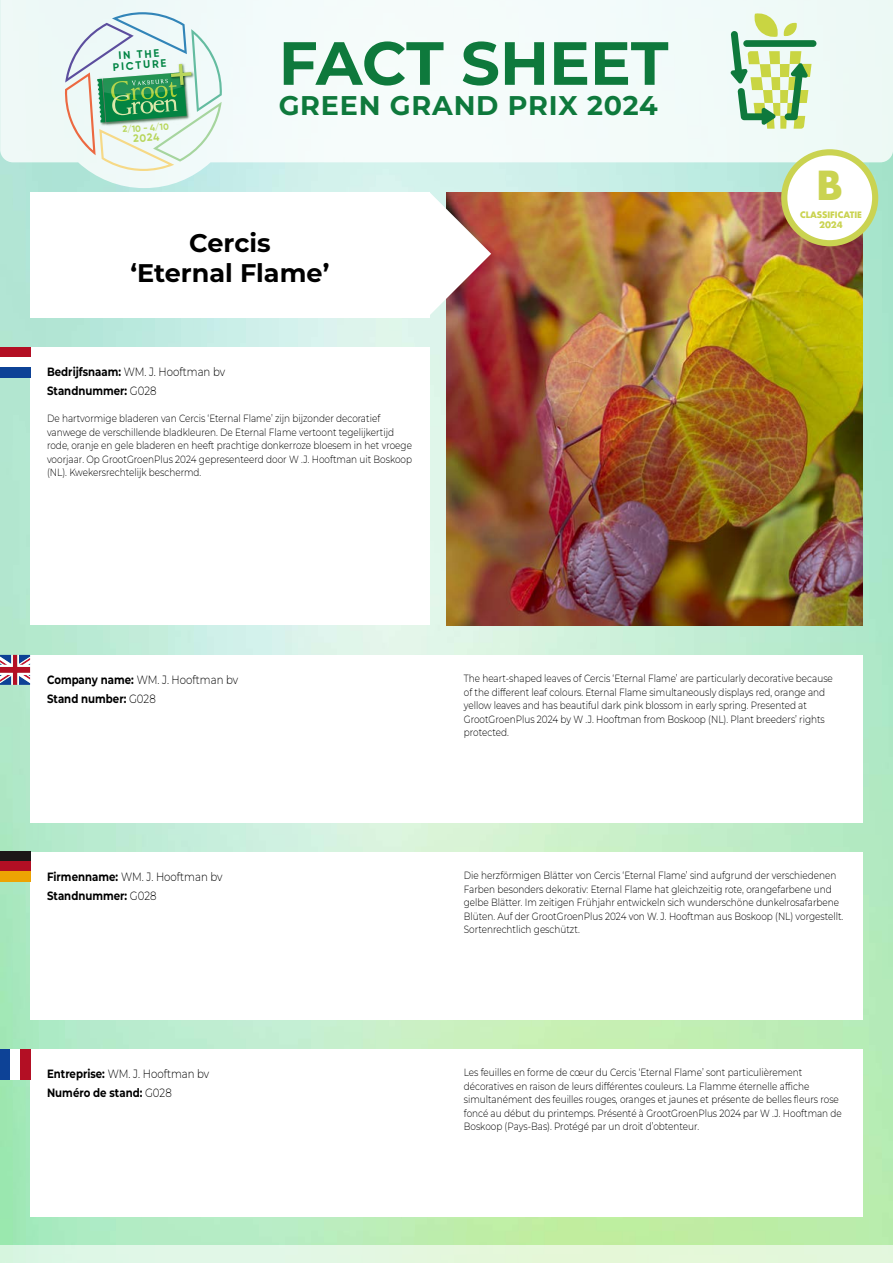
<style>
.page{position:relative;width:893px;height:1263px;background:#fff}
.page>*{position:absolute;margin:0;border:0;box-sizing:border-box;transform-origin:0 0}
.t1{font:700 60.9px "Montserrat";color:#0e793c}
.t2{font:700 39.15px "Futura";color:#cad351}
.t3{font:700 27px "Montserrat";letter-spacing:.03em;color:#0e793c}
.t4{font:700 25.5px/30.6px "Montserrat";color:#000;text-align:center}
.t5{font:700 12px/19.5px "Montserrat";color:#000;scale:.85 1}
.t6{font:700 10.8px/10.8px "Gilroy";color:#008443;text-align:center}
.t7{font:300 10.5px/13.5px "Montserrat";color:#000;scale:.85 1}
.t8{font:700 10.5px "Gilroy";color:#b7d65a}
.t9{font:700 8.85px "Gilroy";color:#b7d65a}
.t10{font:700 8.7px/10.4px "Futura";color:#cad351;text-align:center}
.s1{font-weight:300}
</style>
<div class="page">
<img style="left:0;top:188px;width:893px;height:1058px">
<svg style="left:0;top:0;width:893px;height:188px;fill:#f2fbfa"></svg>
<div style="left:743px;top:40px;width:73px;height:7px;background:#0e793c;border-radius:3px"></div>
<svg style="left:730px;top:13px;width:81px;height:116px"></svg>
<div style="left:0;top:1246px;width:893px;height:17px;background:#e3f7dd"></div>
<svg style="left:65px;top:12px;width:157px;height:159px"></svg>
<img style="left:447px;top:192px;width:415px;height:433px">
<div style="left:30px;top:655px;width:832px;height:167px;background:#fff"></div>
<div style="left:30px;top:852px;width:832px;height:167px;background:#fff"></div>
<div style="left:30px;top:1049px;width:832px;height:167px;background:#fff"></div>
<div style="left:30px;top:347px;width:399px;height:278px;background:#fff"></div>
<svg style="left:430px;top:192px;width:61px;height:123px"></svg>
<div style="left:30px;top:192px;width:400px;height:125px;background:#fff"></div>
<div style="left:0;top:347px;width:30px;height:10px;background:#b30f24"></div>
<div style="left:0;top:357px;width:30px;height:10px;background:#fff"></div>
<div style="left:0;top:367px;width:30px;height:10px;background:#0d4296"></div>
<svg style="left:0;top:655px;width:30px;height:30px"></svg>
<div style="left:0;top:852px;width:30px;height:10px;background:#1c1717"></div>
<div style="left:0;top:862px;width:30px;height:10px;background:#b30f24"></div>
<div style="left:0;top:872px;width:30px;height:10px;background:#eda303"></div>
<div style="left:0;top:1049px;width:10px;height:30px;background:#0d4296"></div>
<div style="left:10px;top:1049px;width:10px;height:30px;background:#fff"></div>
<div style="left:20px;top:1049px;width:10px;height:30px;background:#b30f24"></div>
<div style="left:784px;top:152px;width:91px;height:91px;background:#fff;border-radius:50%"></div>
<div style="left:781px;top:149px;width:97px;height:97px;border:6px solid #cad351;border-radius:50%"></div>
<p class="t6" style="left:112px;top:51px;width:55px;rotate:-4deg">IN THE<br>PICTURE</p>
<p class="t9" style="left:122px;top:124px;width:48px;rotate:-4deg">2/10 - 4/10</p>
<p class="t8" style="left:133px;top:132px;width:28px;rotate:-4deg">2024</p>
<h1 class="t1" style="left:279px;top:19px;width:391px">FACT SHEET</h1>
<h3 class="t3" style="left:279px;top:86px;width:381px">GREEN GRAND PRIX 2024</h3>
<h3 class="t4" style="left:131px;top:226px;width:200px">Cercis<br>‘Eternal Flame’</h3>
<p class="t5" style="left:47px;top:361px;width:211px">Bedrijfsnaam: <span class="s1">WM. J. Hooftman bv<br></span>Standnummer: <span class="s1">G028</span></p>
<p class="t7" style="left:47px;top:412px;width:431px">De hartvormige bladeren van Cercis ‘Eternal Flame’ zijn bijzonder decoratief vanwege de verschillende bladkleuren. De Eternal Flame vertoont tegelijkertijd rode, oranje en gele bladeren en heeft prachtige donkerroze bloesem in het vroege voorjaar. Op GrootGroenPlus 2024 gepresenteerd door W .J. Hooftman uit Boskoop (NL). Kwekersrechtelijk beschermd.</p>
<h2 class="t2" style="left:816px;top:159px;width:28px">B</h2>
<p class="t10" style="left:800px;top:209px;width:63px">CLASSIFICATIE<br>2024</p>
<p class="t5" style="left:47px;top:669px;width:226px">Company name: <span class="s1">WM. J. Hooftman bv<br></span>Stand number: <span class="s1">G028</span></p>
<p class="t7" style="left:464px;top:671px;width:436px">The heart-shaped leaves of Cercis ‘Eternal Flame’ are particularly decorative because of the different leaf colours. Eternal Flame simultaneously displays red, orange and yellow leaves and has beautiful dark pink blossom in early spring. Presented at GrootGroenPlus 2024 by W .J. Hooftman from Boskoop (NL). Plant breeders’ rights protected.</p>
<p class="t5" style="left:47px;top:866px;width:208px">Firmenname: <span class="s1">WM. J. Hooftman bv<br></span>Standnummer: <span class="s1">G028</span></p>
<p class="t7" style="left:464px;top:868px;width:448px">Die herzförmigen Blätter von Cercis ‘Eternal Flame’ sind aufgrund der verschiedenen Farben besonders dekorativ: Eternal Flame hat gleichzeitig rote, orangefarbene und gelbe Blätter. Im zeitigen Frühjahr entwickeln sich wunderschöne dunkelrosafarbene Blüten. Auf der GrootGroenPlus 2024 von W. J. Hooftman aus Boskoop (NL) vorgestellt.<br>Sortenrechtlich geschützt.</p>
<p class="t5" style="left:47px;top:1063px;width:192px">Entreprise: <span class="s1">WM. J. Hooftman bv<br></span>Numéro de stand: <span class="s1">G028</span></p>
<p class="t7" style="left:464px;top:1065px;width:446px">Les feuilles en forme de cœur du Cercis ‘Eternal Flame’ sont particulièrement décoratives en raison de leurs différentes couleurs. La Flamme éternelle affiche simultanément des feuilles rouges, oranges et jaunes et présente de belles fleurs rose foncé au début du printemps. Présenté à GrootGroenPlus 2024 par W .J. Hooftman de Boskoop (Pays-Bas). Protégé par un droit d’obtenteur.</p>
</div>
